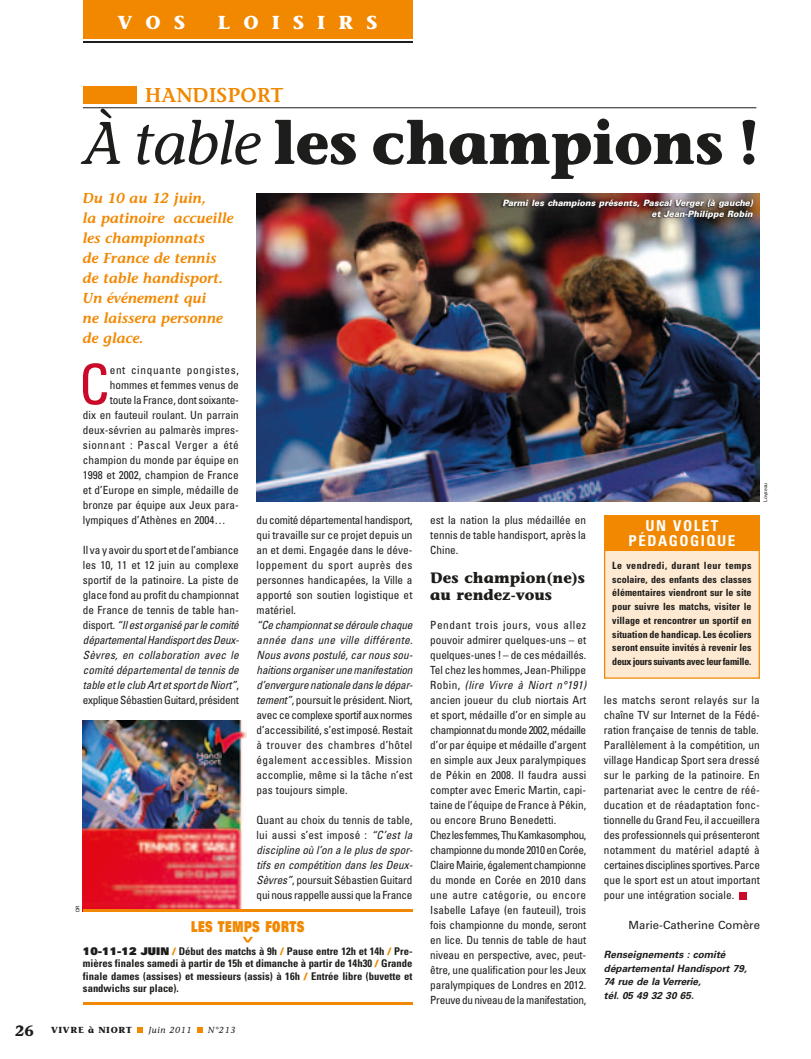
<style>
.page{position:relative;width:811px;height:1059px;background:#fff}
.page>*{position:absolute;margin:0;border:0;box-sizing:border-box;transform-origin:0 0}
.t1{font:700 60px "Stone Informal";letter-spacing:-.01em;color:#1d1d1b}
.t2{font:condensed 55.5px "Univers";color:#ca0a28}
.t3{font:600 20px "Stone Informal";color:#f18800}
.t4{font:700 18.75px "Stone Informal";letter-spacing:.7em;color:#fff}
.t5{font:700 15px/17.5px "Stone Informal";color:#1d1d1b}
.t6{font:700 condensed 15px/15px "Univers";letter-spacing:.1em;color:#fff}
.t7{font:900 15px "Univers";letter-spacing:.05em;color:#f18800;scale:.7 1}
.t8{font:italic 600 14.38px/20px "Stone Informal";color:#f18800}
.t9{font:condensed 11.25px/15px "Univers";color:#1d1d1b;text-align:justify}
.t10{font:condensed 11.25px "Univers";letter-spacing:.04em;color:#1d1d1b}
.t11{font:condensed 11.25px "Univers";letter-spacing:.06em;color:#1d1d1b}
.t12{font:11.25px "Univers";color:#1d1d1b}
.t13{font:700 condensed 10.62px/12.5px "Univers";color:#1d1d1b;text-align:justify}
.t14{font:700 condensed 10px/13.8px "Univers";color:#1d1d1b;text-align:justify}
.t15{font:italic 700 10px/13.8px "Univers";color:#1d1d1b}
.t16{font:italic 900 8.75px/10.6px "Univers";letter-spacing:.005em;color:#fff;text-align:right;scale:.95 1}
.t17{font:700 8.75px "Stone Informal";letter-spacing:.075em;color:#1d1d1b}
.t18{font:italic 8.75px "Stone Informal";letter-spacing:.075em;color:#1d1d1b}
.t19{font:5px "Univers";color:#1d1d1b}
.s1{font-weight:400;font-style:italic}
.s2{font-style:italic}
.s3{font-weight:900;font-stretch:normal}
.s4{font-weight:900;font-stretch:expanded;font-size:10px;color:#f18800}
.s5{font-size:15px}
</style>
<div class="page">
<div style="left:83px;top:0;width:329px;height:39px;background:#f18800"></div>
<hr style="left:83px;top:41px;width:329px;height:2px;background:#1d1d1b">
<svg style="left:138px;top:1027px;width:5px;height:5px"></svg>
<svg style="left:197px;top:1027px;width:5px;height:5px"></svg>
<div style="left:740px;top:892px;width:7px;height:7px;background:#ca0a28"></div>
<div style="left:83px;top:86px;width:53px;height:18px;background:#f18800"></div>
<hr style="left:83px;top:107px;width:673px;height:1px;background:#1d1d1b">
<img style="left:257px;top:193px;width:503px;height:308px">
<div style="left:604px;top:549px;width:155px;height:129px;background:#fee9d2"></div>
<div style="left:604px;top:548px;width:156px;height:131px;border:1px solid #f18800"></div>
<div style="left:604px;top:515px;width:156px;height:36px;background:#f18800"></div>
<hr style="left:83px;top:1002px;width:329px;height:2px;background:#f18800">
<svg style="left:242px;top:937px;width:11px;height:5px"></svg>
<img style="left:83px;top:720px;width:163px;height:189px">
<img style="left:500px;top:199px;width:253px;height:21px">
<hr style="left:83px;top:909px;width:329px;height:3px;background:#f18800">
<h3 class="t4" style="left:118px;top:11px;width:67px">vos</h3>
<h3 class="t4" style="left:218px;top:11px;width:159px">l ois irs</h3>
<h3 class="t3" style="left:145px;top:83px;width:140px">HANDISPORT</h3>
<h1 class="t1" style="left:83px;top:106px;width:678px"><span class="s1">À table</span> les champions !</h1>
<p class="t8" style="left:83px;top:188px;width:152px">Du 10 au 12 juin,<br>la patinoire accueille les championnats<br>de France de tennis de table handisport.<br>Un événement qui<br>ne laissera personne de glace.</p>
<h2 class="t2" style="left:79px;top:349px;width:32px">C</h2>
<p class="t11" style="left:110px;top:363px;width:131px">ent cinquante pongistes,</p>
<p class="t9" style="left:110px;top:377px;width:131px">hommes et femmes venus de</p>
<p class="t9" style="left:110px;top:392px;width:131px">toute la France, dont soixante-</p>
<p class="t9" style="left:83px;top:407px;width:157px">dix en fauteuil roulant. Un parrain</p>
<p class="t9" style="left:83px;top:422px;width:157px">deux-sévrien au palmarès impres-</p>
<p class="t10" style="left:83px;top:438px;width:157px">sionnant : Pascal Verger a été</p>
<p class="t9" style="left:83px;top:452px;width:157px">champion du monde par équipe en</p>
<p class="t9" style="left:83px;top:467px;width:157px">1998 et 2002, champion de France</p>
<p class="t9" style="left:83px;top:482px;width:157px">et d’Europe en simple, médaille de</p>
<p class="t9" style="left:83px;top:497px;width:157px">bronze par équipe aux Jeux para-</p>
<p class="t9" style="left:83px;top:512px;width:144px">lympiques d’Athènes en 2004…</p>
<p class="t9" style="left:83px;top:542px;width:157px">Il va y avoir du sport et de l’ambiance les 10, 11 et 12 juin au complexe sportif de la patinoire. La piste de glace fond au profit du championnat de France de tennis de table han&shy;disport. <span class="s2">“Il est organisé par le comité départemental Handisport des Deux-Sèvres, en collaboration avec le comité départemental de tennis de table et le club Art et sport de Niort”</span>, explique Sébastien Guitard, président</p>
<p class="t19" style="left:75px;top:912px;width:8px;rotate:-90deg">DR</p>
<p class="t9" style="left:257px;top:512px;width:157px">du comité départemental handisport, qui travaille sur ce projet depuis un an et demi. Engagée dans le déve&shy;loppement du sport auprès des personnes handicapées, la Ville a apporté son soutien logistique et matériel.</p>
<p class="t9" style="left:257px;top:617px;width:157px"><span class="s2">“Ce championnat se déroule chaque année dans une ville différente.<br>Nous avons postulé, car nous sou&shy;haitions organiser une manifestation d’envergure nationale dans le dépar&shy;tement”</span>, poursuit le président. Niort, avec ce complexe sportif aux normes d’accessibilité, s’est imposé. Restait à trouver des chambres d’hôtel également accessibles. Mission accomplie, même si la tâche n’est pas toujours simple.</p>
<p class="t9" style="left:257px;top:812px;width:157px">Quant au choix du tennis de table, lui aussi s’est imposé : <span class="s2">“C’est la discipline où l’on a le plus de spor&shy;tifs en compétition dans les Deux-Sèvres”</span>, poursuit Sébastien Guitard qui nous rappelle aussi que la France</p>
<h3 class="t7" style="left:191px;top:917px;width:163px">LES TEMPS FORTS</h3>
<p class="t13" style="left:83px;top:945px;width:331px"><span class="s3">10-11-12 JUIN</span> <span class="s4">/</span> Début des matchs à 9h <span class="s4">/</span> Pause entre 12h et 14h <span class="s4">/</span> Pre&shy;mières finales samedi à partir de 15h et dimanche à partir de 14h30 <span class="s4">/</span> Grande finale dames (assises) et messieurs (assis) à 16h <span class="s4">/</span> Entrée libre (buvette et sandwichs sur place).</p>
<p class="t17" style="left:15px;top:1024px;width:119px"><span class="s5">26</span> Vivre à Niort</p>
<p class="t18" style="left:148px;top:1024px;width:45px">Juin 2011</p>
<p class="t18" style="left:208px;top:1024px;width:29px">N°213</p>
<p class="t16" style="left:502px;top:198px;width:265px">Parmi les champions présents, Pascal Verger (à gauche) et Jean-Philippe Robin</p>
<p class="t19" style="left:762px;top:502px;width:21px;rotate:-90deg">Loyseau</p>
<p class="t9" style="left:430px;top:512px;width:157px">est la nation la plus médaillée en tennis de table handisport, après la Chine.</p>
<h3 class="t5" style="left:430px;top:569px;width:156px">Des champion(ne)s au rendez-vous</h3>
<p class="t9" style="left:430px;top:617px;width:158px;text-align:left">Pendant trois jours, vous allez pouvoir admirer quelques-uns – et quelques-unes ! – de ces médaillés.<br>Tel chez les hommes, Jean-Philippe Robin, <span class="s2">(lire Vivre à Niort n°191) </span>ancien joueur du club niortais Art et sport, médaille d’or en simple au championnat du monde 2002, médaille d’or par équipe et médaille d’argent en simple aux Jeux paralympiques de Pékin en 2008. Il faudra aussi compter avec Emeric Martin, capi&shy;taine de l’équipe de France à Pékin, ou encore Bruno Benedetti.<br>Chez les femmes, Thu Kamkasomphou, championne du monde 2010 en Corée, Claire Mairie, également championne du monde en Corée en 2010 dans une autre catégorie, ou encore Isabelle Lafaye (en fauteuil), trois fois championne du monde, seront en lice. Du tennis de table de haut niveau en perspective, avec, peut&shy;être, une qualification pour les Jeux paralympiques de Londres en 2012.<br>Preuve du niveau de la manifestation,</p>
<h3 class="t6" style="left:628px;top:518px;width:91px;text-indent:17px">Un volet pédagogiqu</h3>
<h3 class="t6" style="left:728px;top:533px;width:9px">e</h3>
<p class="t14" style="left:612px;top:558px;width:141px">Le vendredi, durant leur temps scolaire, des enfants des classes élémentaires viendront sur le site pour suivre les matchs, visiter le village et rencontrer un sportif en situation de handicap. Les écoliers seront ensuite invités à revenir les deux jours suivants avec leur famille.</p>
<p class="t9" style="left:604px;top:692px;width:157px">les matchs seront relayés sur la chaîne TV sur Internet de la Fédé&shy;ration française de tennis de table.<br>Parallèlement à la compétition, un village Handicap Sport sera dressé sur le parking de la patinoire. En partenariat avec le centre de réé&shy;ducation et de réadaptation fonc&shy;tionnelle du Grand Feu, il accueillera des professionnels qui présenteront notamment du matériel adapté à certaines disciplines sportives. Parce que le sport est un atout important pour une intégration sociale.</p>
<p class="t12" style="left:628px;top:918px;width:133px">Marie-Catherine Comère</p>
<p class="t15" style="left:604px;top:947px;width:144px">Renseignements : comité départemental Handisport 79,<br>74 rue de la Verrerie,<br>tél. 05 49 32 30 65.</p>
</div>
